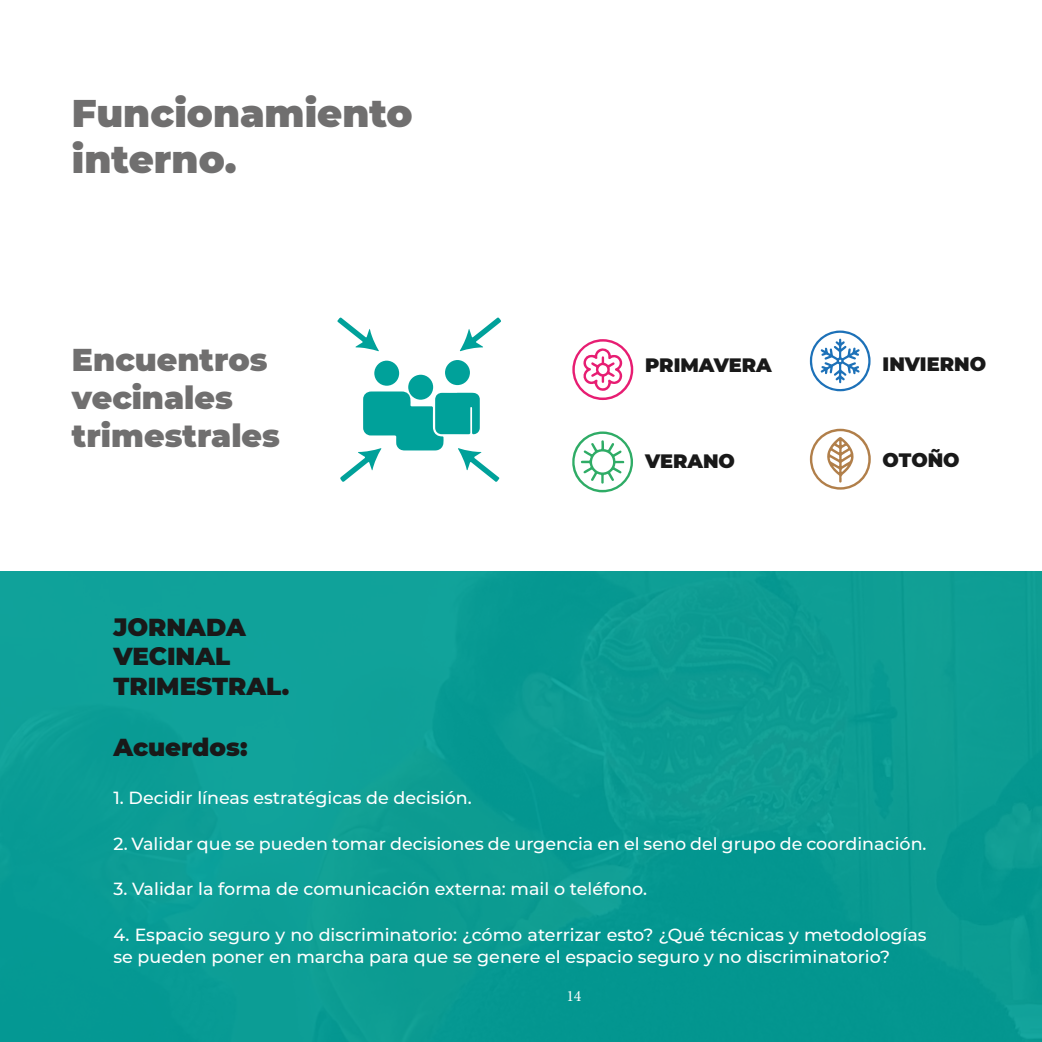
<style>
.page{position:relative;width:1042px;height:1042px;background:#fff}
.page>*{position:absolute;margin:0;border:0;box-sizing:border-box;transform-origin:0 0}
.t1{font:900 38.5px/46.2px "Montserrat";color:#706f6f}
.t2{font:900 31.5px/37.8px "Montserrat";color:#706f6f}
.t3{font:900 24.5px/29.4px "Montserrat";color:#191919}
.t4{font:900 19.43px "Montserrat";color:#191919}
.t5{font:500 17.5px/22.8px "Montserrat";color:#fff}
.t6{font:15.75px "Minion Pro";color:#fff}
</style>
<div class="page">
<div style="left:0;top:571px;width:1042px;height:470px;background:#0c9c93"></div>
<div style="left:445px;top:360px;width:25px;height:25px;background:#00a19a;border-radius:50%"></div>
<div style="left:374px;top:360px;width:25px;height:26px;background:#00a19a;border-radius:50%"></div>
<div style="left:408px;top:375px;width:25px;height:25px;background:#00a19a;border-radius:50%"></div>
<svg style="left:337px;top:317px;width:42px;height:34px"></svg>
<svg style="left:340px;top:391px;width:159px;height:91px"></svg>
<svg style="left:460px;top:317px;width:41px;height:34px"></svg>
<svg style="left:572px;top:431px;width:61px;height:61px"></svg>
<svg style="left:810px;top:429px;width:61px;height:61px"></svg>
<svg style="left:572px;top:339px;width:61px;height:61px"></svg>
<svg style="left:809px;top:330px;width:61px;height:61px"></svg>
<h1 class="t1" style="left:72px;top:87px;width:342px">Funcionamiento interno.</h1>
<h2 class="t2" style="left:72px;top:339px;width:210px">Encuentros vecinales trimestrales</h2>
<h3 class="t3" style="left:113px;top:611px;width:177px">JORNADA<br>VECINAL<br>TRIMESTRAL.</h3>
<p class="t4" style="left:645px;top:351px;width:128px">PRIMAVERA</p>
<p class="t4" style="left:882px;top:349px;width:105px">INVIERNO</p>
<p class="t4" style="left:645px;top:447px;width:91px">VERANO</p>
<p class="t4" style="left:882px;top:446px;width:79px">OTOÑO</p>
<h3 class="t3" style="left:113px;top:731px;width:136px">Acuerdos:</h3>
<p class="t5" style="left:113px;top:786px;width:360px">1. Decidir líneas estratégicas de decisión.</p>
<p class="t5" style="left:113px;top:831px;width:814px">2. Validar que se pueden tomar decisiones de urgencia en el seno del grupo de coordinación.</p>
<p class="t5" style="left:113px;top:877px;width:535px">3. Validar la forma de comunicación externa: mail o teléfono.</p>
<p class="t5" style="left:113px;top:922px;width:814px">4. Espacio seguro y no discriminatorio: ¿cómo aterrizar esto? ¿Qué técnicas y metodologías se pueden poner en marcha para que se genere el espacio seguro y no discriminatorio?</p>
<p class="t6" style="left:566px;top:985px;width:17px">14</p>
</div>
